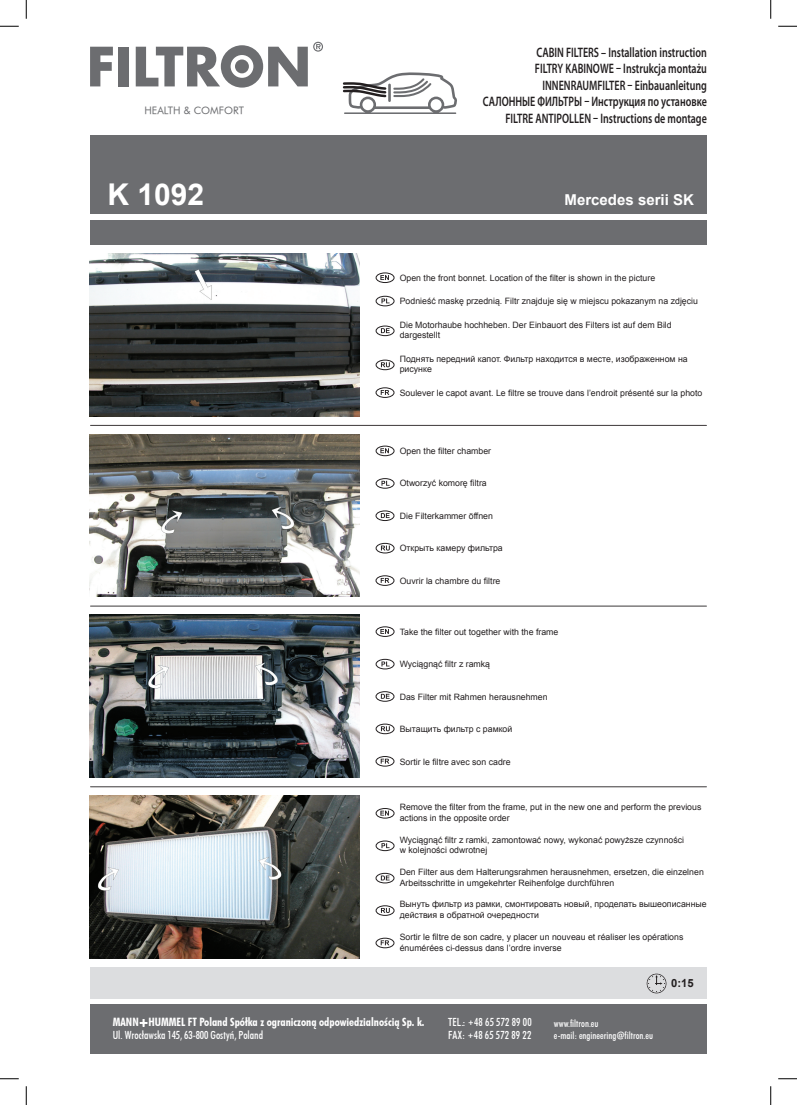
<style>
.page{position:relative;width:797px;height:1105px;background:#fff}
.page>*{position:absolute;margin:0;border:0;box-sizing:border-box;transform-origin:0 0}
.t1{font:700 30px "Arial";color:#fff}
.t2{font:700 15px "Arial";color:#fff}
.t3{font:600 13.75px/16.5px "Myriad Pro";color:#231f20;text-align:right;scale:.73 1}
.t4{font:11.5px "Futura Bd Cn AT";color:#fff}
.t5{font:11.25px/12.5px "Futura Md Cn AT";letter-spacing:.005em;color:#fff}
.t6{font:700 11.25px "Arial";color:#231f20}
.t7{font:10.38px "Futura Bk AT";color:#6c6d70}
.t8{font:10px/12.5px "Futura Md Cn AT";color:#fff}
.t9{font:8.75px/10.9px "Arial";color:#231f20}
.s1{font-family:"Futura Black AT";font-size:7.5px}
.s2{font-family:"Futura X Blk Cn AT";font-size:8.75px}
</style>
<div class="page">
<div style="left:90px;top:967px;width:617px;height:32px;background:#dcdddf"></div>
<div style="left:90px;top:1004px;width:617px;height:50px;background:#6c6d70"></div>
<svg style="left:140px;top:1019px;width:8px;height:8px"></svg>
<svg style="left:90px;top:47px;width:23px;height:39px"></svg>
<div style="left:119px;top:47px;width:10px;height:39px;background:#6c6d70"></div>
<svg style="left:136px;top:42px;width:187px;height:46px"></svg>
<div style="left:90px;top:135px;width:617px;height:79px;background:#6c6d70"></div>
<div style="left:90px;top:220px;width:617px;height:25px;background:#6c6d70"></div>
<svg style="left:343px;top:72px;width:114px;height:42px"></svg>
<hr style="left:90px;top:425px;width:617px;height:1px;background:#231f20">
<hr style="left:90px;top:606px;width:617px;height:1px;background:#231f20">
<hr style="left:90px;top:786px;width:617px;height:1px;background:#231f20">
<svg style="left:646px;top:974px;width:20px;height:19px"></svg>
<svg style="left:380px;top:275px;width:9px;height:5px"></svg>
<div style="left:376px;top:273px;width:18px;height:10px;border:1px solid #231f20;border-radius:50%"></div>
<svg style="left:381px;top:298px;width:8px;height:5px"></svg>
<div style="left:376px;top:296px;width:18px;height:10px;border:1px solid #231f20;border-radius:50%"></div>
<svg style="left:381px;top:328px;width:8px;height:5px"></svg>
<div style="left:376px;top:326px;width:18px;height:10px;border:1px solid #231f20;border-radius:50%"></div>
<svg style="left:381px;top:362px;width:9px;height:5px"></svg>
<div style="left:376px;top:360px;width:18px;height:10px;border:1px solid #231f20;border-radius:50%"></div>
<svg style="left:381px;top:390px;width:8px;height:5px"></svg>
<div style="left:375px;top:387px;width:19px;height:11px;border:1px solid #231f20;border-radius:50%"></div>
<svg style="left:380px;top:448px;width:9px;height:5px"></svg>
<div style="left:376px;top:446px;width:18px;height:10px;border:1px solid #231f20;border-radius:50%"></div>
<svg style="left:381px;top:481px;width:8px;height:5px"></svg>
<div style="left:376px;top:478px;width:18px;height:11px;border:1px solid #231f20;border-radius:50%"></div>
<svg style="left:381px;top:513px;width:8px;height:5px"></svg>
<div style="left:375px;top:510px;width:19px;height:11px;border:1px solid #231f20;border-radius:50%"></div>
<svg style="left:381px;top:545px;width:9px;height:5px"></svg>
<div style="left:376px;top:543px;width:18px;height:10px;border:1px solid #231f20;border-radius:50%"></div>
<svg style="left:381px;top:578px;width:8px;height:5px"></svg>
<div style="left:375px;top:575px;width:19px;height:11px;border:1px solid #231f20;border-radius:50%"></div>
<svg style="left:380px;top:629px;width:9px;height:5px"></svg>
<div style="left:376px;top:626px;width:18px;height:11px;border:1px solid #231f20;border-radius:50%"></div>
<svg style="left:381px;top:661px;width:8px;height:5px"></svg>
<div style="left:376px;top:659px;width:18px;height:10px;border:1px solid #231f20;border-radius:50%"></div>
<svg style="left:381px;top:694px;width:8px;height:5px"></svg>
<div style="left:375px;top:691px;width:19px;height:11px;border:1px solid #231f20;border-radius:50%"></div>
<svg style="left:381px;top:726px;width:9px;height:5px"></svg>
<div style="left:376px;top:724px;width:18px;height:10px;border:1px solid #231f20;border-radius:50%"></div>
<svg style="left:381px;top:759px;width:8px;height:5px"></svg>
<div style="left:375px;top:756px;width:19px;height:10px;border:1px solid #231f20;border-radius:50%"></div>
<svg style="left:380px;top:811px;width:9px;height:5px"></svg>
<div style="left:376px;top:808px;width:18px;height:10px;border:1px solid #231f20;border-radius:50%"></div>
<svg style="left:381px;top:843px;width:8px;height:5px"></svg>
<div style="left:376px;top:841px;width:18px;height:10px;border:1px solid #231f20;border-radius:50%"></div>
<svg style="left:381px;top:875px;width:8px;height:5px"></svg>
<div style="left:375px;top:873px;width:19px;height:10px;border:1px solid #231f20;border-radius:50%"></div>
<svg style="left:381px;top:908px;width:9px;height:5px"></svg>
<div style="left:376px;top:905px;width:18px;height:11px;border:1px solid #231f20;border-radius:50%"></div>
<svg style="left:381px;top:940px;width:8px;height:5px"></svg>
<div style="left:375px;top:938px;width:19px;height:10px;border:1px solid #231f20;border-radius:50%"></div>
<img style="left:90px;top:254px;width:269px;height:162px">
<img style="left:90px;top:434px;width:269px;height:163px">
<img style="left:90px;top:615px;width:269px;height:163px">
<img style="left:90px;top:796px;width:269px;height:162px">
<svg style="left:0;top:25px;width:19px;height:2px"></svg>
<svg style="left:778px;top:25px;width:19px;height:2px"></svg>
<svg style="left:0;top:1078px;width:19px;height:1px"></svg>
<svg style="left:778px;top:1078px;width:19px;height:1px"></svg>
<svg style="left:25px;top:0;width:2px;height:19px"></svg>
<svg style="left:25px;top:1086px;width:2px;height:19px"></svg>
<svg style="left:770px;top:0;width:1px;height:19px"></svg>
<svg style="left:770px;top:1086px;width:1px;height:19px"></svg>
<p class="t7" style="left:144px;top:104px;width:101px">HEALTH &amp; COMFORT</p>
<h3 class="t3" style="left:483px;top:43px;width:308px">CABIN FILTERS – Installation instruction<br>FILTRY KABINOWE – Instrukcja montażu INNENRAUMFILTER – Einbauanleitung<br>САЛОННЫЕ ФИЛЬТРЫ – Инструкция по установке FILTRE ANTIPOLLEN – Instructions de montage</h3>
<h1 class="t1" style="left:107px;top:174px;width:98px">K 1092</h1>
<h2 class="t2" style="left:564px;top:190px;width:131px">Mercedes serii SK</h2>
<p class="t9" style="left:400px;top:272px;width:257px">Open the front bonnet. Location of the filter is shown in the picture</p>
<p class="t9" style="left:400px;top:296px;width:300px">Podnieść maskę przednią. Filtr znajduje się w miejscu pokazanym na zdjęciu</p>
<p class="t9" style="left:400px;top:319px;width:273px">Die Motorhaube hochheben. Der Einbauort des Filters ist auf dem Bild dargestellt</p>
<p class="t9" style="left:400px;top:353px;width:289px">Поднять передний капот. Фильтр находится в месте, изображенном на рисунке</p>
<p class="t9" style="left:400px;top:387px;width:304px">Soulever le capot avant. Le filtre se trouve dans l’endroit présenté sur la photo</p>
<p class="t9" style="left:400px;top:446px;width:93px">Open the filter chamber</p>
<p class="t9" style="left:400px;top:478px;width:89px">Otworzyć komorę filtra</p>
<p class="t9" style="left:400px;top:510px;width:95px">Die Filterkammer öffnen</p>
<p class="t9" style="left:400px;top:543px;width:104px">Открыть камеру фильтра</p>
<p class="t9" style="left:400px;top:575px;width:102px">Ouvrir la chambre du filtre</p>
<p class="t9" style="left:400px;top:626px;width:160px">Take the filter out together with the frame</p>
<p class="t9" style="left:400px;top:659px;width:92px">Wyciągnąć filtr z ramką</p>
<p class="t9" style="left:400px;top:691px;width:149px">Das Filter mit Rahmen herausnehmen</p>
<p class="t9" style="left:400px;top:724px;width:114px">Вытащить фильтр с рамкой</p>
<p class="t9" style="left:400px;top:756px;width:112px">Sortir le filtre avec son cadre</p>
<p class="t9" style="left:400px;top:802px;width:303px">Remove the filter from the frame, put in the new one and perform the previous actions in the opposite order</p>
<p class="t9" style="left:400px;top:834px;width:286px">Wyciągnąć filtr z ramki, zamontować nowy, wykonać powyższe czynności w kolejności odwrotnej</p>
<p class="t9" style="left:400px;top:866px;width:305px">Den Filter aus dem Halterungsrahmen herausnehmen, ersetzen, die einzelnen<br>Arbeitsschritte in umgekehrter Reihenfolge durchführen</p>
<p class="t9" style="left:400px;top:899px;width:308px">Вынуть фильтр из рамки, смонтировать новый, проделать вышеописанные действия в обратной очередности</p>
<p class="t9" style="left:400px;top:931px;width:285px">Sortir le filtre de son cadre, y placer un nouveau et réaliser les opérations énumérées ci-dessus dans l’ordre inverse</p>
<h3 class="t4" style="left:113px;top:1016px;width:313px">MANN+HUMMEL FT Poland Spółka z ograniczoną odpowiedzialnością Sp. k.</h3>
<p class="t5" style="left:113px;top:1029px;width:152px">Ul. Wrocławska 145, 63-800 Gostyń, Poland</p>
<p class="t5" style="left:448px;top:1016px;width:85px">TEL.: <span class="s1">+</span>48 65 572 89 00<br>FAX: <span class="s1">+</span>48 65 572 89 22</p>
<p class="t8" style="left:554px;top:1017px;width:101px">www.filtron.eu<br>e-mail: engineering<span class="s2">@</span>filtron.eu</p>
<p class="t6" style="left:671px;top:976px;width:24px">0:15</p>
</div>
